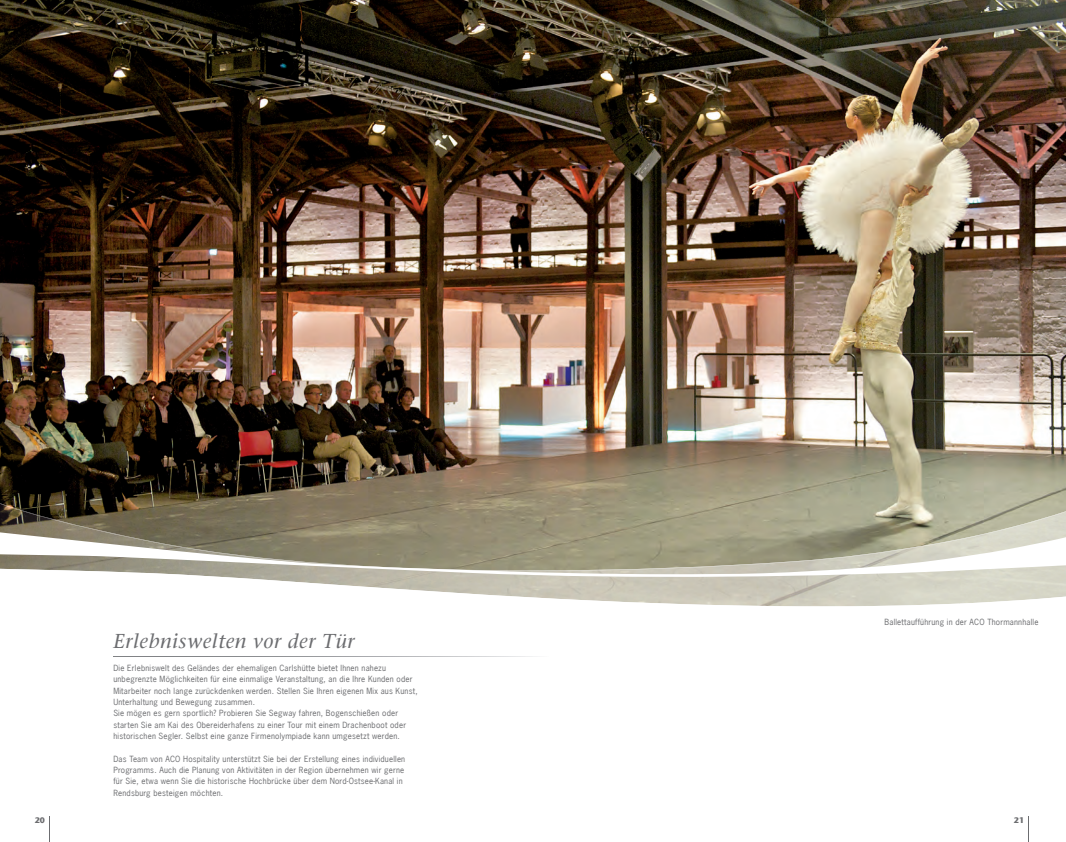
<style>
.page{position:relative;width:1066px;height:842px;background:#fff}
.page>*{position:absolute;margin:0;border:0;box-sizing:border-box;transform-origin:0 0}
.t1{font:italic 20px "Stone Serif";letter-spacing:.03em;color:#6c6d70}
.t2{font:8px/11.3px "News Gothic";letter-spacing:.025em;color:#6c6d70}
.t3{font:700 8px "Stone Sans";color:#6c6d70}
</style>
<div class="page">
<svg style="left:49px;top:816px;width:1px;height:26px"></svg>
<svg style="left:1028px;top:816px;width:1px;height:26px"></svg>
<img style="left:0;top:0;width:1066px;height:503px">
<img style="left:0;top:503px;width:1066px;height:19px">
<svg style="left:273px;top:580px;width:793px;height:27px"></svg>
<svg style="left:0;top:522px;width:1066px;height:58px;background:#b0ac99"></svg>
<svg style="left:113px;top:656px;width:422px;height:1px"></svg>
<h1 class="t1" style="left:113px;top:629px;width:243px">Erlebniswelten vor der Tür</h1>
<p class="t2" style="left:113px;top:662px;width:306px">Die Erlebniswelt des Geländes der ehemaligen Carlshütte bietet Ihnen nahezu unbegrenzte Möglichkeiten für eine einmalige Veranstaltung, an die Ihre Kunden oder Mitarbeiter noch lange zurückdenken werden. Stellen Sie Ihren eigenen Mix aus Kunst, Unterhaltung und Bewegung zusammen.<br>Sie mögen es gern sportlich? Probieren Sie Segway fahren, Bogenschießen oder starten Sie am Kai des Obereiderhafens zu einer Tour mit einem Drachenboot oder historischen Segler. Selbst eine ganze Firmenolympiade kann umgesetzt werden.</p>
<p class="t2" style="left:113px;top:753px;width:293px">Das Team von ACO Hospitality unterstützt Sie bei der Erstellung eines individuellen Programms. Auch die Planung von Aktivitäten in der Region übernehmen wir gerne für Sie, etwa wenn Sie die historische Hochbrücke über dem Nord-Ostsee-Kanal in Rendsburg besteigen möchten.</p>
<p class="t2" style="left:884px;top:616px;width:155px">Ballettaufführung in der ACO Thormannhalle</p>
<p class="t3" style="left:35px;top:815px;width:12px">20</p>
<p class="t3" style="left:1014px;top:815px;width:12px">21</p>
</div>
